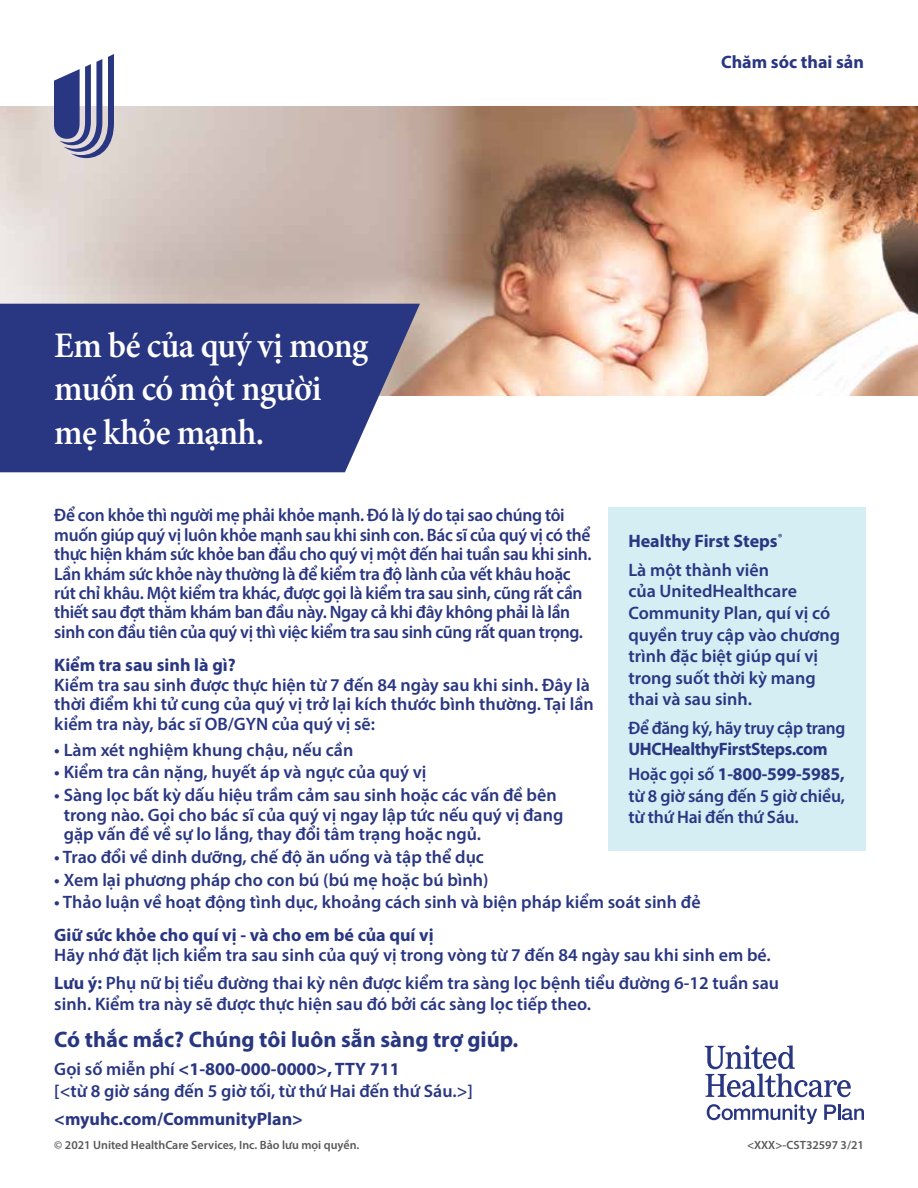
<style>
.page{position:relative;width:918px;height:1188px;background:#fff}
.page>*{position:absolute;margin:0;border:0;box-sizing:border-box;transform-origin:0 0}
.t1{font:600 36px/43.2px "Minion Pro";letter-spacing:-.02em;color:#fff;scale:.95 1}
.t2{font:700 22.5px "Myriad Pro";color:#293682}
.t3{font:600 18px/21.6px "Myriad Pro";color:#293682}
.t4{font:600 18px/19.5px "Myriad Pro";letter-spacing:-.02em;color:#293682}
.t5{font:700 18px/28.3px "Myriad Pro";color:#293682}
.t6{font:700 18px/24.9px "Myriad Pro";letter-spacing:-.02em;color:#293682;scale:.96 1}
.t7{font:600 18px "Myriad Pro";letter-spacing:-.02em;color:#293682;scale:.96 1}
.t8{font:600 12px "Myriad Pro";color:#58595b}
.s1{font-weight:700}
.s2{font-weight:600}
</style>
<div class="page">
<img style="left:0;top:106px;width:918px;height:289px">
<svg style="left:0;top:304px;width:420px;height:168px;fill:#293682"></svg>
<svg style="left:54px;top:54px;width:60px;height:104px"></svg>
<svg style="left:705px;top:1045px;width:146px;height:52px"></svg>
<svg style="left:707px;top:1104px;width:110px;height:20px"></svg>
<svg style="left:824px;top:1105px;width:40px;height:15px"></svg>
<div style="left:608px;top:507px;width:258px;height:343px;background:#d5eef4"></div>
<h1 class="t1" style="left:54px;top:324px;width:332px">Em bé của quý vị mong muốn có một người mẹ khỏe mạnh.</h1>
<p class="t5" style="left:721px;top:47px;width:144px">Chăm sóc thai sản</p>
<p class="t4" style="left:54px;top:505px;width:539px">Để con khỏe thì người mẹ phải khỏe mạnh. Đó là lý do tại sao chúng tôi muốn giúp quý vị luôn khỏe mạnh sau khi sinh con. Bác sĩ của quý vị có thể thực hiện khám sức khỏe ban đầu cho quý vị một đến hai tuần sau khi sinh.<br>Lần khám sức khỏe này thường là để kiểm tra độ lành của vết khâu hoặc rút chỉ khâu. Một kiểm tra khác, được gọi là kiểm tra sau sinh, cũng rất cần thiết sau đợt thăm khám ban đầu này. Ngay cả khi đây không phải là lần sinh con đầu tiên của quý vị thì việc kiểm tra sau sinh cũng rất quan trọng.</p>
<p class="t5" style="left:54px;top:650px;width:183px">Kiểm tra sau sinh là gì?</p>
<p class="t3" style="left:54px;top:674px;width:541px;line-height:19.5px">Kiểm tra sau sinh được thực hiện từ 7 đến 84 ngày sau khi sinh. Đây là thời điểm khi tử cung của quý vị trở lại kích thước bình thường. Tại lần kiểm tra này, bác sĩ OB/GYN của quý vị sẽ:</p>
<p class="t3" style="left:54px;top:738px;width:301px">• Làm xét nghiệm khung chậu, nếu cần</p>
<p class="t3" style="left:54px;top:761px;width:374px">• Kiểm tra cân nặng, huyết áp và ngực của quý vị</p>
<p class="t3" style="left:64px;top:785px;width:501px;line-height:19.5px;text-indent:-9px">• Sàng lọc bất kỳ dấu hiệu trầm cảm sau sinh hoặc các vấn đề bên trong nào. Gọi cho bác sĩ của quý vị ngay lập tức nếu quý vị đang gặp vấn đề về sự lo lắng, thay đổi tâm trạng hoặc ngủ.</p>
<p class="t3" style="left:54px;top:846px;width:431px">• Trao đổi về dinh dưỡng, chế độ ăn uống và tập thể dục</p>
<p class="t3" style="left:54px;top:868px;width:436px">• Xem lại phương pháp cho con bú (bú mẹ hoặc bú bình)</p>
<p class="t3" style="left:54px;top:891px;width:648px">• Thảo luận về hoạt động tình dục, khoảng cách sinh và biện pháp kiểm soát sinh đẻ</p>
<p class="t5" style="left:54px;top:921px;width:381px">Giữ sức khỏe cho quí vị - và cho em bé của quí vị</p>
<p class="t3" style="left:54px;top:941px;width:726px;line-height:27.8px">Hãy nhớ đặt lịch kiểm tra sau sinh của quý vị trong vòng từ 7 đến 84 ngày sau khi sinh em bé.<br><span class="s1">Lưu ý:</span> Phụ nữ bị tiểu đường thai kỳ nên được kiểm tra sàng lọc bệnh tiểu đường 6-12 tuần sau</p>
<p class="t3" style="left:54px;top:992px;width:538px">sinh. Kiểm tra này sẽ được thực hiện sau đó bởi các sàng lọc tiếp theo.</p>
<p class="t5" style="left:628px;top:527px;width:156px">Healthy First Steps<sup>®<br></sup><span class="s2">Là một thành viên</span></p>
<p class="t3" style="left:628px;top:580px;width:213px">của UnitedHealthcare<br>Community Plan, quí vị có quyền truy cập vào chương trình đặc biệt giúp quí vị trong suốt thời kỳ mang thai và sau sinh.</p>
<p class="t7" style="left:628px;top:716px;width:227px">Để đăng ký, hãy truy cập trang</p>
<p class="t6" style="left:628px;top:736px;width:227px">UHCHealthyFirstSteps.com<br><span class="s2">Hoặc gọi số</span> 1-800-599-5985,</p>
<p class="t3" style="left:628px;top:784px;width:218px">từ 8 giờ sáng đến 5 giờ chiều, từ thứ Hai đến thứ Sáu.</p>
<p class="t2" style="left:54px;top:1025px;width:466px">Có thắc mắc? Chúng tôi luôn sẵn sàng trợ giúp.</p>
<p class="t3" style="left:54px;top:1058px;width:420px">Gọi số miễn phí <span class="s1">&lt;1-800-000-0000&gt;, TTY 711<br></span>[&lt;từ 8 giờ sáng đến 5 giờ tối, từ thứ Hai đến thứ Sáu.&gt;]</p>
<p class="t5" style="left:54px;top:1105px;width:250px">&lt;myuhc.com/CommunityPlan&gt;</p>
<p class="t8" style="left:54px;top:1137px;width:307px">© 2021 United HealthCare Services, Inc. Bảo lưu mọi quyền.</p>
<p class="t8" style="left:747px;top:1137px;width:118px">&lt;XXX&gt;-CST32597 3/21</p>
</div>
